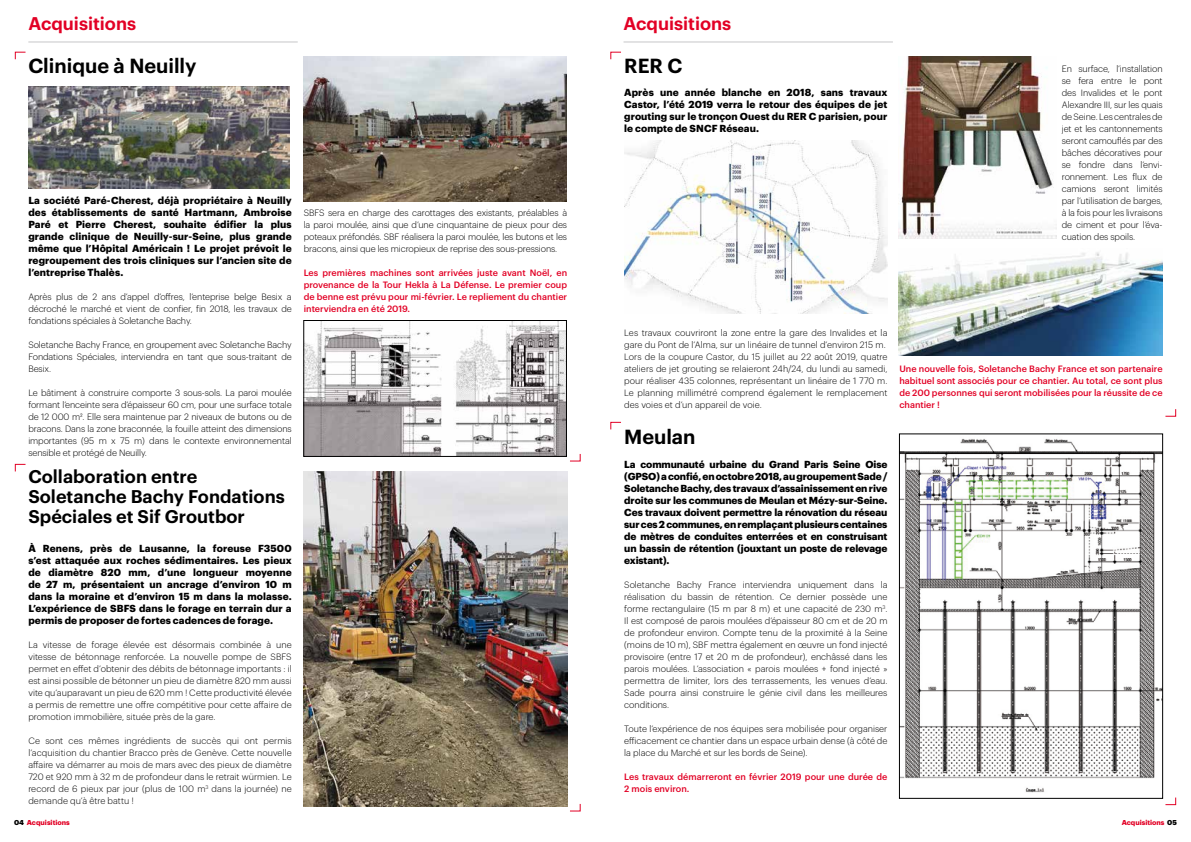
<style>
.page{position:relative;width:1191px;height:842px;background:#fff}
.page>*{position:absolute;margin:0;border:0;box-sizing:border-box;transform-origin:0 0}
.t1{font:600 20px "Graphik";color:#000}
.t2{font:600 18px/20px "Graphik";color:#000}
.t3{font:600 18px "Graphik";color:#e20025}
.t4{font:700 10px/12px "Graphik";letter-spacing:.01em;color:#000;text-align:justify}
.t5{font:300 9px/12px "Graphik";color:#000;text-align:justify}
.t6{font:500 9px/12px "Graphik";color:#e20025;text-align:justify}
.t7{font:700 7px "Graphik";color:#e20025}
.s1{font-weight:900;color:#000}
</style>
<div class="page">
<hr style="left:28px;top:42px;width:270px;height:1px;background:#c6c7c8">
<hr style="left:623px;top:42px;width:270px;height:1px;background:#c6c7c8">
<svg style="left:14px;top:51px;width:12px;height:9px"></svg>
<svg style="left:610px;top:51px;width:11px;height:9px"></svg>
<svg style="left:610px;top:421px;width:11px;height:9px"></svg>
<svg style="left:570px;top:454px;width:11px;height:8px"></svg>
<svg style="left:570px;top:803px;width:11px;height:9px"></svg>
<svg style="left:1165px;top:797px;width:11px;height:9px"></svg>
<svg style="left:1165px;top:409px;width:11px;height:8px"></svg>
<svg style="left:14px;top:463px;width:12px;height:9px"></svg>
<img style="left:304px;top:472px;width:263px;height:334px">
<img style="left:304px;top:56px;width:262px;height:146px">
<img style="left:28px;top:86px;width:262px;height:102px">
<img style="left:305px;top:322px;width:259px;height:133px">
<div style="left:303px;top:320px;width:263px;height:137px;border:1px solid #000"></div>
<img style="left:899px;top:252px;width:263px;height:104px">
<img style="left:624px;top:141px;width:263px;height:172px">
<img style="left:899px;top:57px;width:157px;height:182px">
<img style="left:901px;top:438px;width:259px;height:355px">
<h2 class="t3" style="left:28px;top:10px;width:109px">Acquisitions</h2>
<h2 class="t3" style="left:623px;top:10px;width:109px">Acquisitions</h2>
<h1 class="t1" style="left:28px;top:51px;width:170px">Clinique à Neuilly</h1>
<p class="t4" style="left:28px;top:193px;width:265px">La société Paré-Cherest, déjà propriétaire à Neuilly des établissements de santé Hartmann, Ambroise Paré et Pierre Cherest, souhaite édifier la plus grande clinique de Neuilly-sur-Seine, plus grande même que l’Hôpital Américain ! Le projet prévoit le regroupement des trois cliniques sur l’ancien site de l’entreprise Thalès.</p>
<p class="t5" style="left:28px;top:290px;width:265px">Après plus de 2 ans d’appel d’offres, l’enteprise belge Besix a décroché le marché et vient de confier, fin 2018, les travaux de fondations spéciales à Soletanche Bachy.</p>
<p class="t5" style="left:28px;top:338px;width:265px">Soletanche Bachy France, en groupement avec Soletanche Bachy Fondations Spéciales, interviendra en tant que sous-traitant de Besix.</p>
<p class="t5" style="left:28px;top:386px;width:265px">Le bâtiment à construire comporte 3 sous-sols. La paroi moulée formant l’enceinte sera d’épaisseur 60 cm, pour une surface totale de 12 000 m². Elle sera maintenue par 2 niveaux de butons ou de bracons. Dans la zone braconnée, la fouille atteint des dimensions importantes (95 m x 75 m) dans le contexte environnemental sensible et protégé de Neuilly.</p>
<h2 class="t2" style="left:28px;top:465px;width:258px">Collaboration entre<br>Soletanche Bachy Fondations<br>Spéciales et Sif Groutbor</h2>
<p class="t4" style="left:28px;top:541px;width:265px">À Renens, près de Lausanne, la foreuse F3500 s’est attaquée aux roches sédimentaires. Les pieux de diamètre 820 mm, d’une longueur moyenne de 27 m, présentaient un ancrage d’environ 10 m dans la moraine et d’environ 15 m dans la molasse.<br>L’expérience de SBFS dans le forage en terrain dur a permis de proposer de fortes cadences de forage.</p>
<p class="t5" style="left:28px;top:638px;width:265px">La vitesse de forage élevée est désormais combinée à une vitesse de bétonnage renforcée. La nouvelle pompe de SBFS permet en effet d’obtenir des débits de bétonnage importants : il est ainsi possible de bétonner un pieu de diamètre 820 mm aussi vite qu’auparavant un pieu de 620 mm ! Cette productivité élevée a permis de remettre une offre compétitive pour cette affaire de promotion immobilière, située près de la gare.</p>
<p class="t5" style="left:28px;top:734px;width:265px">Ce sont ces mêmes ingrédients de succès qui ont permis l’acquisition du chantier Bracco près de Genève. Cette nouvelle affaire va démarrer au mois de mars avec des pieux de diamètre 720 et 920 mm à 32 m de profondeur dans le retrait würmien. Le record de 6 pieux par jour (plus de 100 m<sup>3</sup> dans la journée) ne demande qu’à être battu !</p>
<p class="t7" style="left:14px;top:817px;width:57px"><span class="s1">04</span> Acquisitions</p>
<p class="t5" style="left:304px;top:206px;width:265px">SBFS sera en charge des carottages des existants, préalables à la paroi moulée, ainsi que d’une cinquantaine de pieux pour des poteaux préfondés. SBF réalisera la paroi moulée, les butons et les bracons, ainsi que les micropieux de reprise des sous-pressions.</p>
<p class="t6" style="left:304px;top:266px;width:265px">Les premières machines sont arrivées juste avant Noël, en provenance de la Tour Hekla à La Défense. Le premier coup de benne est prévu pour mi-février. Le repliement du chantier interviendra en été 2019.</p>
<h1 class="t1" style="left:624px;top:51px;width:60px">RER C</h1>
<p class="t4" style="left:624px;top:85px;width:265px">Après une année blanche en 2018, sans travaux Castor, l’été 2019 verra le retour des équipes de jet grouting sur le tronçon Ouest du RER C parisien, pour le compte de SNCF Réseau.</p>
<p class="t5" style="left:624px;top:326px;width:265px;text-align:left">Les travaux couvriront la zone entre la gare des Invalides et la gare du Pont de l’Alma, sur un linéaire de tunnel d’environ 215 m.<br>Lors de la coupure Castor, du 15 juillet au 22 août 2019, quatre ateliers de jet grouting se relaieront 24h/24, du lundi au samedi, pour réaliser 435 colonnes, représentant un linéaire de 1 770 m.<br>Le planning millimétré comprend également le remplacement des voies et d’un appareil de voie.</p>
<h1 class="t1" style="left:624px;top:421px;width:73px">Meulan</h1>
<p class="t4" style="left:624px;top:457px;width:265px">La communauté urbaine du Grand Paris Seine Oise (GPSO) a confié, en octobre 2018, au groupement Sade / Soletanche Bachy, des travaux d’assainissement en rive droite sur les communes de Meulan et Mézy-sur-Seine.<br>Ces travaux doivent permettre la rénovation du réseau sur ces 2 communes, en remplaçant plusieurs centaines de mètres de conduites enterrées et en construisant un bassin de rétention (jouxtant un poste de relevage existant).</p>
<p class="t5" style="left:624px;top:578px;width:265px">Soletanche Bachy France interviendra uniquement dans la réalisation du bassin de rétention. Ce dernier possède une forme rectangulaire (15 m par 8 m) et une capacité de 230 m<sup>3</sup>.<br>Il est composé de parois moulées d’épaisseur 80 cm et de 20 m de profondeur environ. Compte tenu de la proximité à la Seine (moins de 10 m), SBF mettra également en œuvre un fond injecté provisoire (entre 17 et 20 m de profondeur), enchâssé dans les parois moulées. L’association « parois moulées + fond injecté » permettra de limiter, lors des terrassements, les venues d’eau.<br>Sade pourra ainsi construire le génie civil dans les meilleures conditions.</p>
<p class="t5" style="left:624px;top:722px;width:265px">Toute l’expérience de nos équipes sera mobilisée pour organiser efficacement ce chantier dans un espace urbain dense (à côté de la place du Marché et sur les bords de Seine).</p>
<p class="t6" style="left:624px;top:770px;width:265px">Les travaux démarreront en février 2019 pour une durée de<br>2 mois environ.</p>
<p class="t5" style="left:1061px;top:62px;width:102px">En surface, l’installation se fera entre le pont des Invalides et le pont Alexandre III, sur les quais de Seine. Les centrales de jet et les cantonnements seront camouflés par des bâches décoratives pour se fondre dans l’envi&shy;ronnement. Les flux de camions seront limités par l’utilisation de barges, à la fois pour les livraisons de ciment et pour l’éva&shy;cuation des spoils.</p>
<p class="t6" style="left:899px;top:362px;width:265px">Une nouvelle fois, Soletanche Bachy France et son partenaire habituel sont associés pour ce chantier. Au total, ce sont plus de 200 personnes qui seront mobilisées pour la réussite de ce chantier !</p>
<p class="t7" style="left:1121px;top:817px;width:57px">Acquisitions <span class="s1">05</span></p>
</div>
